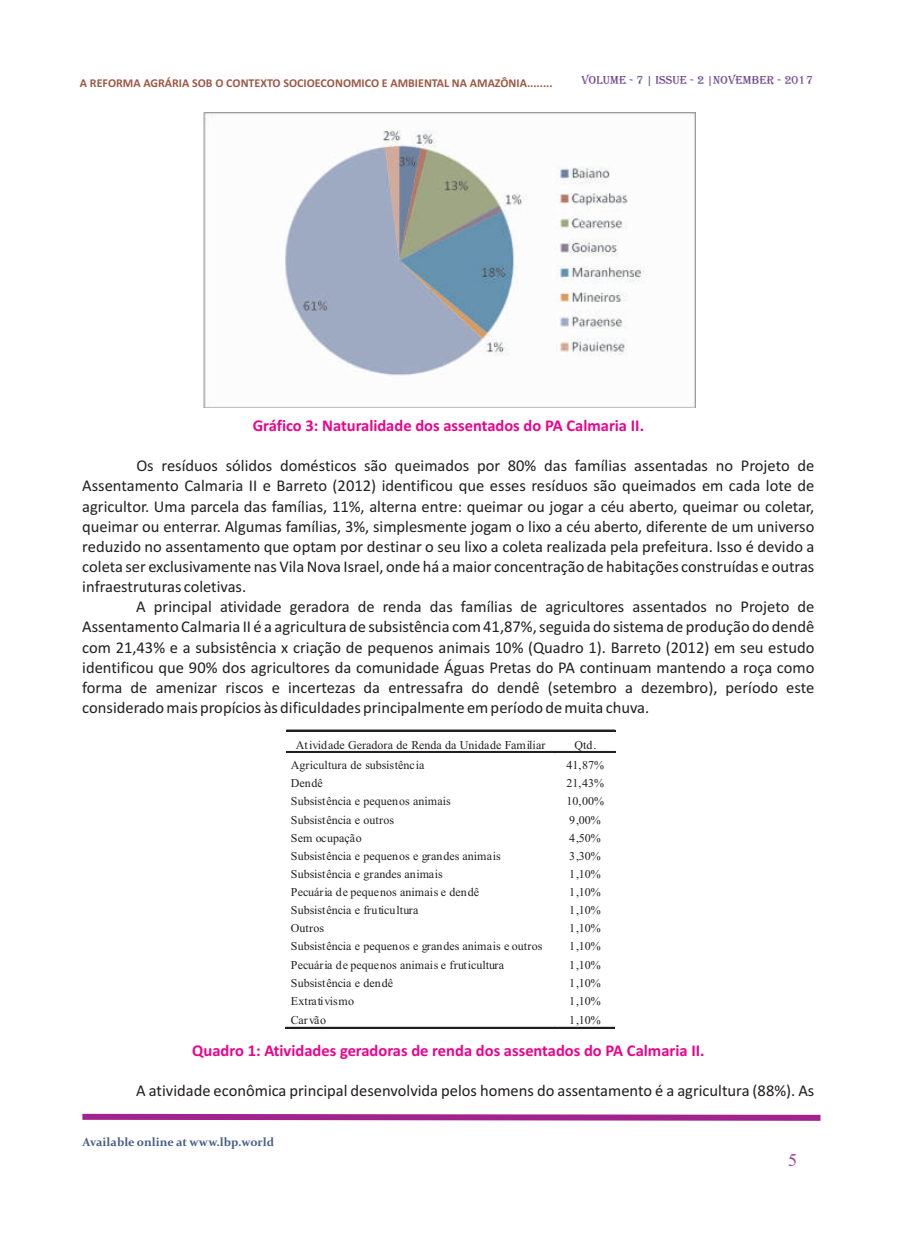
<style>
.page{position:relative;width:898px;height:1242px;background:#fff}
.page>*{position:absolute;margin:0;border:0;box-sizing:border-box;transform-origin:0 0}
.t1{font:18px "Times New Roman";color:#9c3d96}
.t2{font:16.5px/20.1px "Calibri";color:#231f20;text-align:justify}
.t3{font:700 16.5px "Calibri";color:#ed028c}
.t4{font:12px "Times New Roman";color:#231f20}
.t5{font:700 12px "Calibri";color:#9c5946}
.t6{font:700 12px "Constantia";color:#485e88}
.t7{font:12px "Algerian";color:#674287}
</style>
<div class="page">
<svg style="left:82px;top:1113px;width:739px;height:8px;background:#b959aa"></svg>
<img style="left:203px;top:112px;width:492px;height:295px">
<hr style="left:286px;top:730px;width:269px;height:1px;background:#231f20">
<hr style="left:557px;top:730px;width:58px;height:1px;background:#231f20">
<hr style="left:286px;top:751px;width:269px;height:2px;background:#231f20">
<hr style="left:557px;top:751px;width:58px;height:2px;background:#231f20">
<hr style="left:285px;top:1027px;width:270px;height:2px;background:#231f20">
<hr style="left:556px;top:1027px;width:59px;height:2px;background:#231f20">
<p class="t5" style="left:80px;top:78px;width:474px">A REFORMA AGRÁRIA SOB O CONTEXTO SOCIOECONOMICO E AMBIENTAL NA AMAZÔNIA........</p>
<p class="t7" style="left:581px;top:73px;width:233px">VOLUME - 7 | ISSUE - 2 |NOVEMBER - 2017</p>
<p class="t3" style="left:252px;top:418px;width:392px">Gráfico 3: Naturalidade dos assentados do PA Calmaria II.</p>
<p class="t2" style="left:82px;top:457px;width:733px;text-indent:54px">Os resíduos sólidos domésticos são queimados por 80% das famílias assentadas no Projeto de Assentamento Calmaria II e Barreto (2012) identificou que esses resíduos são queimados em cada lote de agricultor. Uma parcela das famílias, 11%, alterna entre: queimar ou jogar a céu aberto, queimar ou coletar, queimar ou enterrar. Algumas famílias, 3%, simplesmente jogam o lixo a céu aberto, diferente de um universo reduzido no assentamento que optam por destinar o seu lixo a coleta realizada pela prefeitura. Isso é devido a coleta ser exclusivamente nas Vila Nova Israel, onde há a maior concentração de habitações construídas e outras infraestruturas coletivas.</p>
<p class="t2" style="left:82px;top:598px;width:733px;text-indent:54px">A principal atividade geradora de renda das famílias de agricultores assentados no Projeto de Assentamento Calmaria II é a agricultura de subsistência com 41,87%, seguida do sistema de produção do dendê com 21,43% e a subsistência x criação de pequenos animais 10% (Quadro 1). Barreto (2012) em seu estudo identificou que 90% dos agricultores da comunidade Águas Pretas do PA continuam mantendo a roça como forma de amenizar riscos e incertezas da entressafra do dendê (setembro a dezembro), período este considerado mais propícios às dificuldades principalmente em período de muita chuva.</p>
<p class="t4" style="left:296px;top:740px;width:251px">Atividade Geradora de Renda da Unidade Familiar</p>
<p class="t4" style="left:574px;top:740px;width:24px">Qtd.</p>
<p class="t4" style="left:291px;top:761px;width:135px">Agricultura de subsistência</p>
<p class="t4" style="left:566px;top:761px;width:39px">41,87%</p>
<p class="t4" style="left:291px;top:779px;width:34px">Dendê</p>
<p class="t4" style="left:566px;top:779px;width:39px">21,43%</p>
<p class="t4" style="left:291px;top:797px;width:161px">Subsistência e pequenos animais</p>
<p class="t4" style="left:566px;top:797px;width:39px">10,00%</p>
<p class="t4" style="left:291px;top:816px;width:105px">Subsistência e outros</p>
<p class="t4" style="left:569px;top:816px;width:33px">9,00%</p>
<p class="t4" style="left:291px;top:834px;width:72px">Sem ocupação</p>
<p class="t4" style="left:569px;top:834px;width:33px">4,50%</p>
<p class="t4" style="left:291px;top:852px;width:211px">Subsistência e pequenos e grandes animais</p>
<p class="t4" style="left:569px;top:852px;width:33px">3,30%</p>
<p class="t4" style="left:291px;top:870px;width:153px">Subsistência e grandes animais</p>
<p class="t4" style="left:569px;top:870px;width:33px">1,10%</p>
<p class="t4" style="left:291px;top:888px;width:190px">Pecuária de pequenos animais e dendê</p>
<p class="t4" style="left:569px;top:888px;width:33px">1,10%</p>
<p class="t4" style="left:291px;top:906px;width:129px">Subsistência e fruticultura</p>
<p class="t4" style="left:569px;top:906px;width:33px">1,10%</p>
<p class="t4" style="left:291px;top:924px;width:35px">Outros</p>
<p class="t4" style="left:569px;top:924px;width:33px">1,10%</p>
<p class="t4" style="left:291px;top:942px;width:253px">Subsistência e pequenos e grandes animais e outros</p>
<p class="t4" style="left:569px;top:942px;width:33px">1,10%</p>
<p class="t4" style="left:291px;top:960px;width:215px">Pecuária de pequenos animais e fruticultura</p>
<p class="t4" style="left:569px;top:960px;width:33px">1,10%</p>
<p class="t4" style="left:291px;top:978px;width:104px">Subsistência e dendê</p>
<p class="t4" style="left:569px;top:978px;width:33px">1,10%</p>
<p class="t4" style="left:291px;top:996px;width:65px">Extrativismo</p>
<p class="t4" style="left:569px;top:996px;width:33px">1,10%</p>
<p class="t4" style="left:291px;top:1015px;width:37px">Carvão</p>
<p class="t4" style="left:569px;top:1015px;width:33px">1,10%</p>
<p class="t3" style="left:192px;top:1043px;width:513px">Quadro 1: Atividades geradoras de renda dos assentados do PA Calmaria II.</p>
<p class="t2" style="left:136px;top:1081px;width:679px">A atividade econômica principal desenvolvida pelos homens do assentamento é a agricultura (88%). As</p>
<p class="t6" style="left:82px;top:1137px;width:193px">Available online at www.lbp.world</p>
<p class="t1" style="left:787px;top:1154px;width:10px">5</p>
</div>
